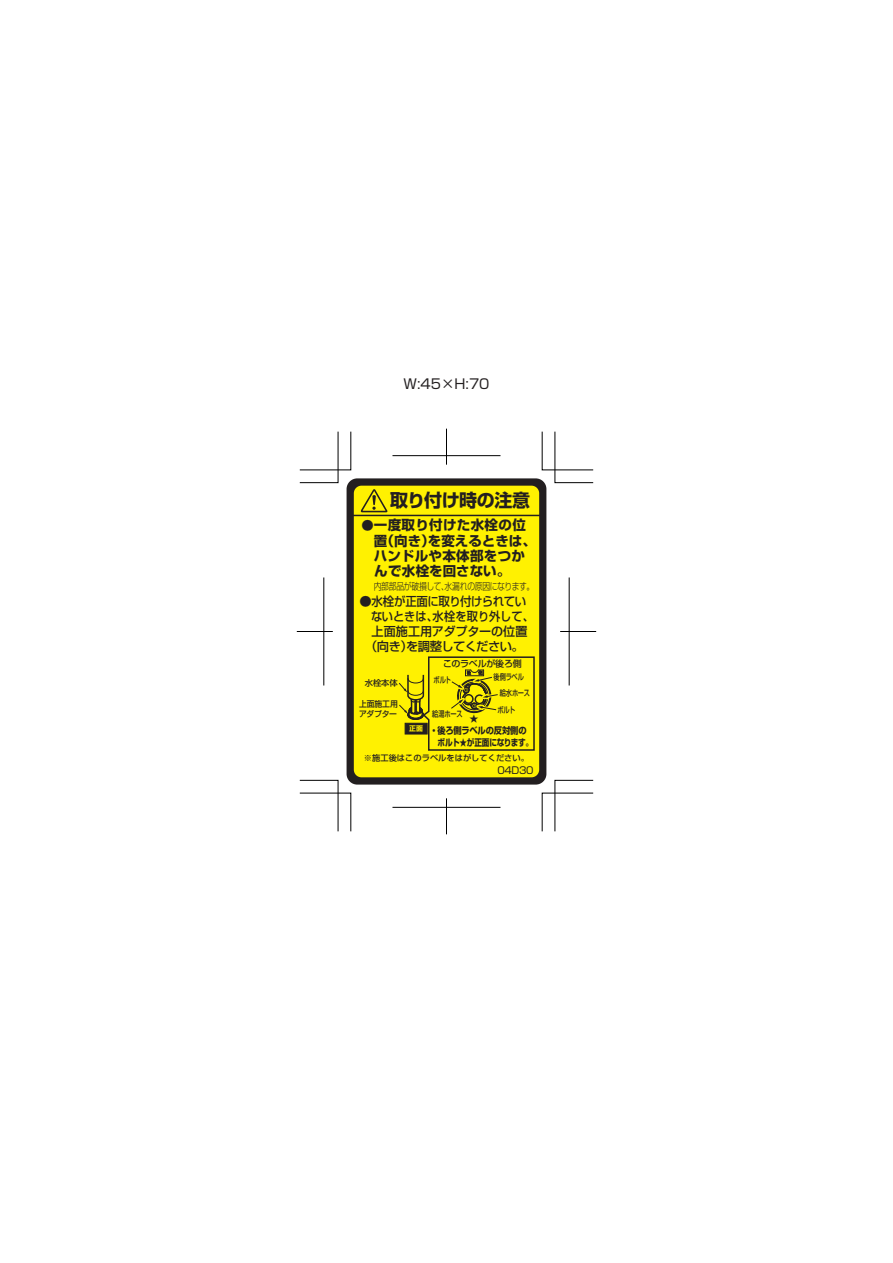
<style>
.page{position:relative;width:893px;height:1263px;background:#fff}
.page>*{position:absolute;margin:0;border:0;box-sizing:border-box;transform-origin:0 0}
.t1{font:700 18px "Shin Go Pro";letter-spacing:-.03em;color:#231f20}
.t2{font:700 13.5px/15.3px "Shin Go Pro";letter-spacing:.025em;color:#231f20}
.t3{font:13.5px "Shin Go Pro";color:#231f20}
.t4{font:500 12.3px "Shin Go Pro";letter-spacing:-.02em;color:#231f20}
.t5{font:500 12.3px "Shin Go Pro";color:#231f20;scale:.91 1}
.t6{font:500 12.3px "Shin Go Pro";letter-spacing:-.045em;color:#231f20}
.t7{font:300 9.75px "Shin Go Pro";letter-spacing:-.035em;color:#231f20;scale:.8 1}
.t8{font:9.75px "Shin Go Pro";letter-spacing:-.035em;color:#231f20}
.t9{font:700 9.3px/11.2px "Shin Go Pro";letter-spacing:-.025em;color:#231f20;scale:.89 1}
.t10{font:500 9px "Shin Go Pro";letter-spacing:-.035em;color:#231f20}
.t11{font:500 8.25px "Shin Go Pro";letter-spacing:-.01em;color:#231f20}
.t12{font:500 8.25px "Shin Go Pro";letter-spacing:-.01em;color:#231f20;scale:.75 1}
.t13{font:500 8.25px/9.9px "Shin Go Pro";letter-spacing:-.01em;color:#231f20;scale:.95 1}
.t14{font:700 6.9px "Shin Go Pro";color:#fff101}
.s1{font-weight:500;font-size:12.3px}
</style>
<div class="page">
<div style="left:351px;top:483px;width:191px;height:297px;background:#fff101;border-radius:11px"></div>
<div style="left:348px;top:480px;width:197px;height:303px;border:6px solid #231f20;border-radius:11px"></div>
<svg style="left:361px;top:489px;width:27px;height:23px"></svg>
<hr style="left:351px;top:515px;width:191px;height:1px;background:#231f20">
<svg style="left:399px;top:656px;width:136px;height:95px"></svg>
<svg style="left:299px;top:780px;width:52px;height:52px"></svg>
<svg style="left:299px;top:431px;width:52px;height:52px"></svg>
<svg style="left:542px;top:431px;width:52px;height:52px"></svg>
<svg style="left:542px;top:780px;width:52px;height:52px"></svg>
<hr style="left:297px;top:631px;width:36px;height:1px;background:#000">
<hr style="left:324px;top:577px;width:1px;height:108px;background:#000">
<hr style="left:560px;top:631px;width:36px;height:1px;background:#000">
<hr style="left:569px;top:577px;width:1px;height:108px;background:#000">
<hr style="left:392px;top:455px;width:108px;height:1px;background:#000">
<hr style="left:446px;top:429px;width:1px;height:36px;background:#000">
<hr style="left:392px;top:807px;width:108px;height:1px;background:#000">
<hr style="left:446px;top:798px;width:1px;height:36px;background:#000">
<p class="t3" style="left:403px;top:373px;width:87px">W:45×H:70</p>
<h1 class="t1" style="left:390px;top:486px;width:142px">取り付け時の注意</h1>
<p class="t2" style="left:374px;top:516px;width:163px;text-indent:-12px"><span class="s1">●</span>一度取り付けた水栓の位置（向き）を変えるときは、ハンドルや本体部をつかんで水栓を回さない。</p>
<p class="t7" style="left:374px;top:578px;width:202px">内部部品が破損して、水漏れの原因になります。</p>
<p class="t4" style="left:359px;top:591px;width:168px">●水栓が正面に取り付けられてい</p>
<p class="t5" style="left:371px;top:606px;width:180px">ないときは、水栓を取り外して、</p>
<p class="t4" style="left:372px;top:621px;width:157px">上面施工用アダプターの位置</p>
<p class="t6" style="left:359px;top:636px;width:166px">　（向き）を調整してください。</p>
<p class="t11" style="left:365px;top:676px;width:34px">水栓本体</p>
<p class="t13" style="left:359px;top:698px;width:42px">上面施工用アダプター</p>
<p class="t14" style="left:409px;top:723px;width:15px">正面</p>
<p class="t10" style="left:443px;top:656px;width:80px">このラベルが後ろ側</p>
<p class="t12" style="left:434px;top:673px;width:25px">ボルト</p>
<p class="t12" style="left:432px;top:707px;width:42px">給湯ホース</p>
<p class="t10" style="left:469px;top:711px;width:10px">★</p>
<p class="t12" style="left:494px;top:670px;width:42px">後側ラベル</p>
<p class="t12" style="left:500px;top:686px;width:42px">給水ホース</p>
<p class="t12" style="left:497px;top:703px;width:25px">ボルト</p>
<p class="t9" style="left:438px;top:724px;width:109px;text-indent:-8px">・後ろ側ラベルの反対側のボルト★が正面になります。</p>
<p class="t11" style="left:364px;top:751px;width:167px">※施工後はこのラベルをはがしてください。</p>
<p class="t8" style="left:497px;top:762px;width:38px">04D30</p>
</div>
